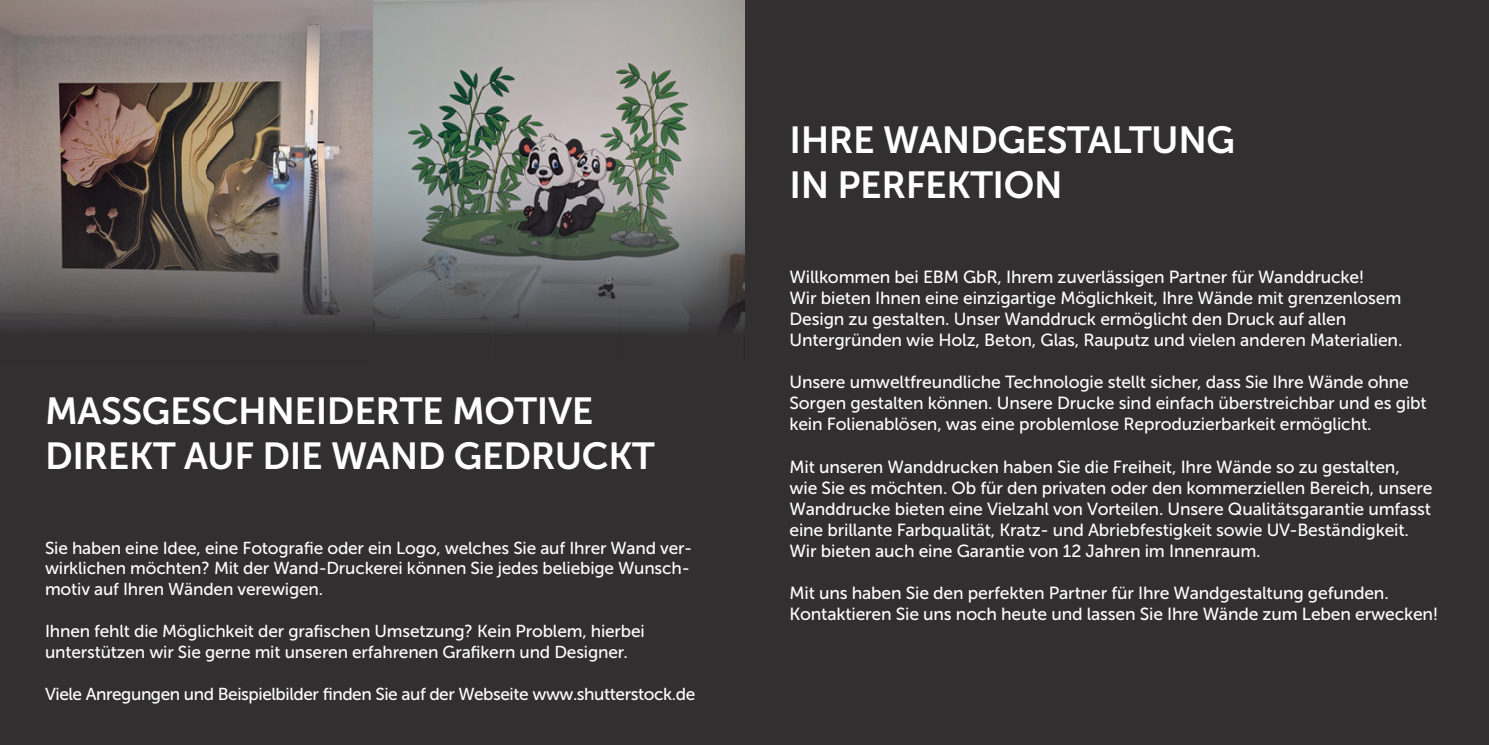
<style>
.page{position:relative;width:1489px;height:745px;background:#fff}
.page>*{position:absolute;margin:0;border:0;box-sizing:border-box;transform-origin:0 0}
.t1{font:37.5px/45px "Museo Sans 700";letter-spacing:-.01em;color:#fff}
.t2{font:17.5px/21px "Museo Sans 500";letter-spacing:-.01em;color:#fff}
.t3{font:17.25px/20.8px "Museo Sans 500";letter-spacing:-.01em;color:#fff}
</style>
<div class="page">
<div style="left:0;top:0;width:1488px;height:744px;background:#312f30"></div>
<img style="left:0;top:0;width:744px;height:331px">
<h1 class="t1" style="left:45px;top:388px;width:611px">MASSGESCHNEIDERTE MOTIVE<br>DIREKT AUF DIE WAND GEDRUCKT</h1>
<p class="t3" style="left:45px;top:537px;width:649px">Sie haben eine Idee, eine Fotografie oder ein Logo, welches Sie auf Ihrer Wand ver&shy;wirklichen möchten? Mit der Wand-Druckerei können Sie jedes beliebige Wunsch&shy;motiv auf Ihren Wänden verewigen.</p>
<p class="t3" style="left:45px;top:620px;width:601px">Ihnen fehlt die Möglichkeit der grafischen Umsetzung? Kein Problem, hierbei unterstützen wir Sie gerne mit unseren erfahrenen Grafikern und Designer.</p>
<p class="t3" style="left:45px;top:683px;width:651px">Viele Anregungen und Beispielbilder finden Sie auf der Webseite www.shutterstock.de</p>
<h1 class="t1" style="left:789px;top:117px;width:447px">IHRE WANDGESTALTUNG<br>IN PERFEKTION</h1>
<p class="t2" style="left:789px;top:266px;width:614px">Willkommen bei EBM GbR, Ihrem zuverlässigen Partner für Wanddrucke!<br>Wir bieten Ihnen eine einzigartige Möglichkeit, Ihre Wände mit grenzenlosem Design zu gestalten. Unser Wanddruck ermöglicht den Druck auf allen Untergründen wie Holz, Beton, Glas, Rauputz und vielen anderen Materialien.</p>
<p class="t2" style="left:789px;top:371px;width:638px">Unsere umweltfreundliche Technologie stellt sicher, dass Sie Ihre Wände ohne<br>Sorgen gestalten können. Unsere Drucke sind einfach überstreichbar und es gibt kein Folienablösen, was eine problemlose Reproduzierbarkeit ermöglicht.</p>
<p class="t2" style="left:789px;top:456px;width:644px">Mit unseren Wanddrucken haben Sie die Freiheit, Ihre Wände so zu gestalten,<br>wie Sie es möchten. Ob für den privaten oder den kommerziellen Bereich, unsere Wanddrucke bieten eine Vielzahl von Vorteilen. Unsere Qualitätsgarantie umfasst eine brillante Farbqualität, Kratz- und Abriebfestigkeit sowie UV-Beständigkeit.<br>Wir bieten auch eine Garantie von 12 Jahren im Innenraum.</p>
<p class="t2" style="left:789px;top:582px;width:650px">Mit uns haben Sie den perfekten Partner für Ihre Wandgestaltung gefunden.<br>Kontaktieren Sie uns noch heute und lassen Sie Ihre Wände zum Leben erwecken!</p>
</div>
